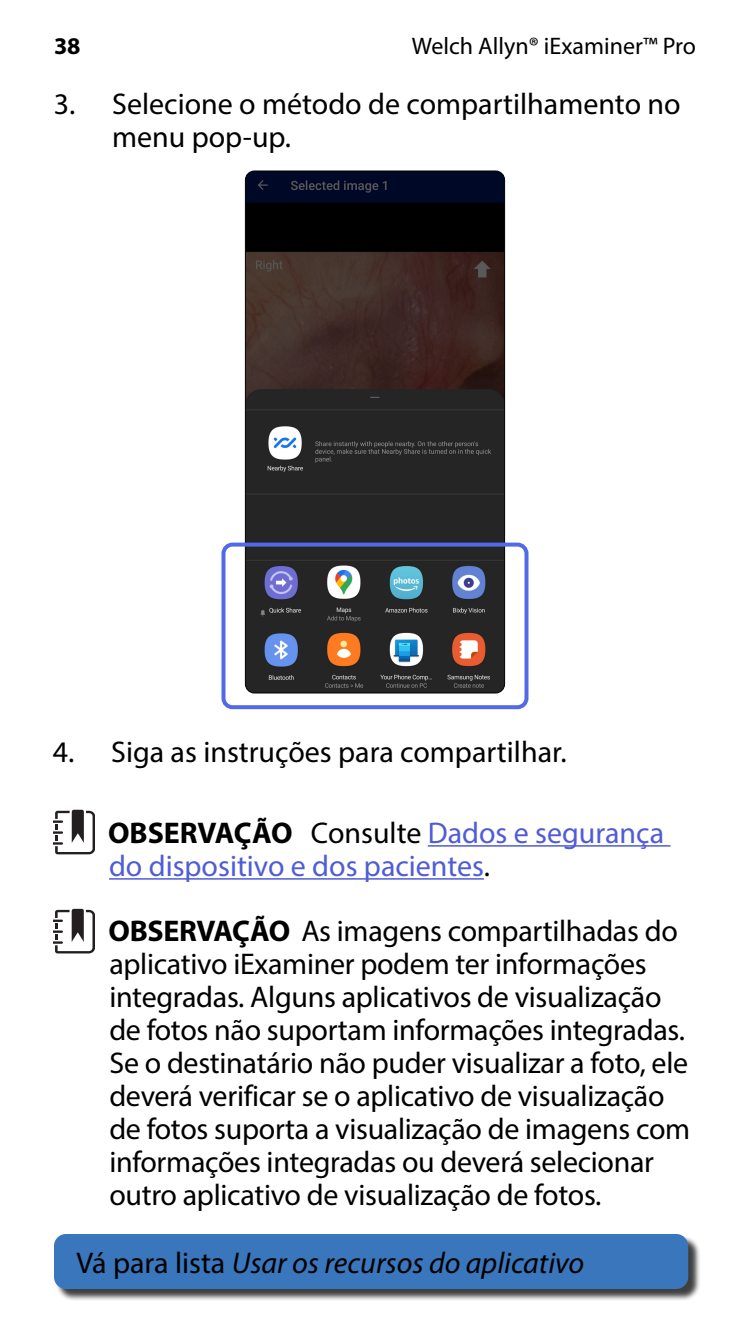
<style>
.page{position:relative;width:750px;height:1334px;background:#fff}
.page>*{position:absolute;margin:0;border:0;box-sizing:border-box;transform-origin:0 0}
.t1{font:30px/33px "Myriad Pro";letter-spacing:-.01em;color:#000}
.t2{font:30px/33px "Myriad Pro";color:#4f5cd6}
.t3{font:italic 30px "Myriad Pro";color:#000}
.t4{font:24px "Myriad Pro";color:#000}
.t5{font:700 24px "Myriad Pro";color:#000}
.s1{font-weight:700;color:#000}
.s2{color:#000}
.s3{font-weight:700}
.s4{font-style:normal}
</style>
<div class="page">
<div style="left:56px;top:1236px;width:645px;height:65px;background:#000;opacity:.75"></div>
<div style="left:54px;top:1234px;width:634px;height:55px;background:#3976bc;border-radius:12px"></div>
<hr style="left:428px;top:845px;width:243px;height:2px;background:#4f5cd6">
<hr style="left:109px;top:878px;width:375px;height:2px;background:#4f5cd6">
<svg style="left:53px;top:810px;width:41px;height:44px"></svg>
<img style="left:247px;top:172px;width:256px;height:520px">
<div style="left:245px;top:170px;width:260px;height:524px;border:1px solid #000;border-radius:9px"></div>
<div style="left:222px;top:543px;width:306px;height:166px;border:4px solid #5369e5;border-radius:9px"></div>
<svg style="left:53px;top:909px;width:41px;height:44px"></svg>
<p class="t5" style="left:54px;top:30px;width:28px">38</p>
<p class="t4" style="left:412px;top:31px;width:286px">Welch Allyn® iExaminer™ Pro</p>
<p class="t1" style="left:112px;top:86px;width:570px;text-indent:-58px">3. Selecione o método de compartilhamento no menu pop-up.</p>
<p class="t1" style="left:53px;top:735px;width:515px">4. Siga as instruções para compartilhar.</p>
<p class="t2" style="left:108px;top:816px;width:558px"><span class="s1">OBSERVAÇÃO</span> <span class="s2">Consulte</span> Dados e segurança do dispositivo e dos pacientes<span class="s2">.</span></p>
<p class="t1" style="left:108px;top:914px;width:583px"><span class="s3">OBSERVAÇÃO</span> As imagens compartilhadas do aplicativo iExaminer podem ter informações integradas. Alguns aplicativos de visualização de fotos não suportam informações integradas.<br>Se o destinatário não puder visualizar a foto, ele deverá verificar se o aplicativo de visualização de fotos suporta a visualização de imagens com informações integradas ou deverá selecionar outro aplicativo de visualização de fotos.</p>
<p class="t3" style="left:76px;top:1244px;width:509px"><span class="s4">Vá para lista</span> Usar os recursos do aplicativo</p>
</div>
